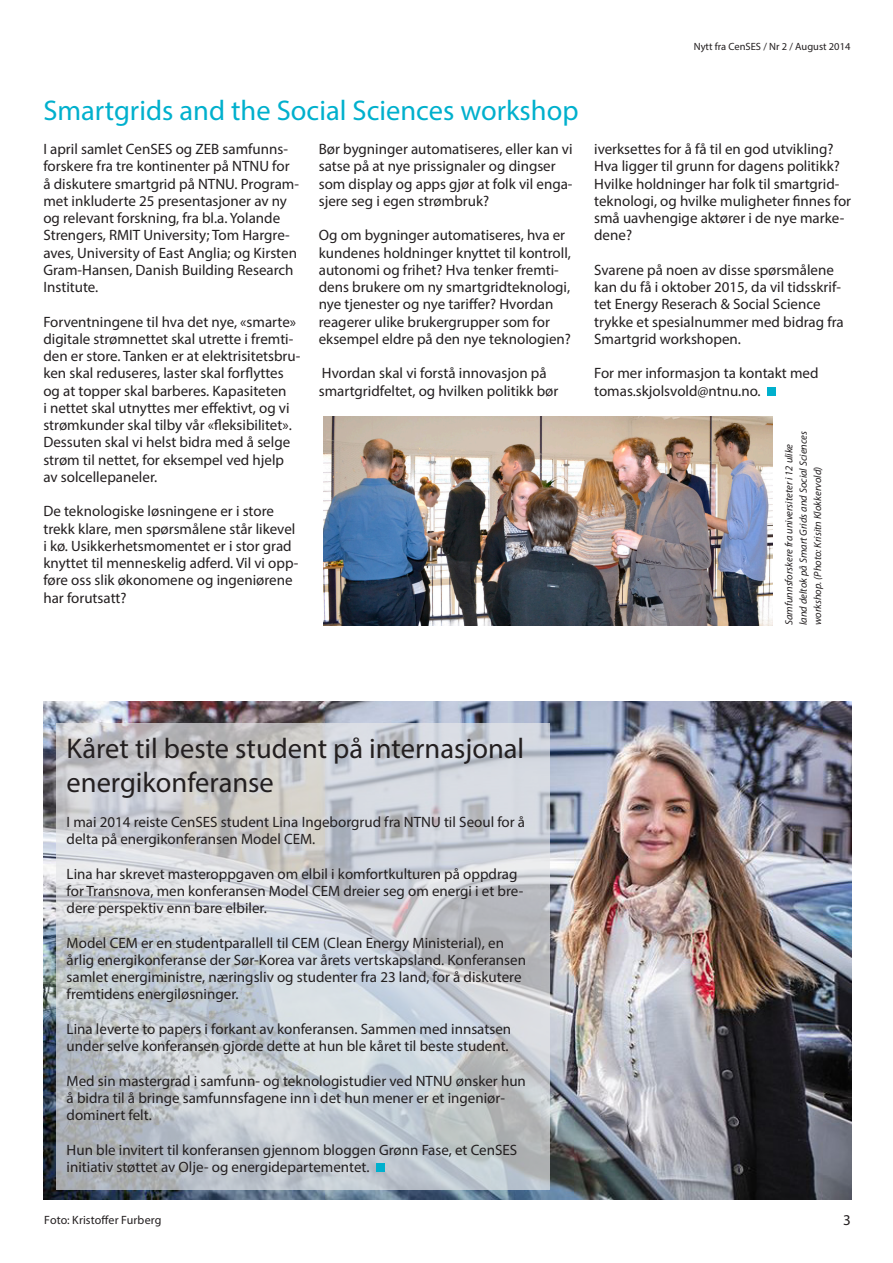
<style>
.page{position:relative;width:893px;height:1263px;background:#fff}
.page>*{position:absolute;margin:0;border:0;box-sizing:border-box;transform-origin:0 0}
.Brødtekst{font:28.5px/34.5px "Myriad Pro";color:#231f20}
.Brødtekst-2{font:28.5px "Myriad Pro";color:#00b0cd}
.Brødtekst-3{font:15px/17.2px "Myriad Pro";color:#231f20}
.Brødtekst-4{font:15px "Myriad Pro";color:#231f20}
.Mellomtittel{font:12px "Myriad Pro";letter-spacing:.01em;color:#231f20}
.bildetekst{font:italic 10.5px/14.2px "Myriad Pro";color:#231f20}
.t1{font:10.5px "Myriad Pro";color:#231f20}
</style>
<div class="page">
<img style="left:44px;top:702px;width:808px;height:497px">
<svg style="left:56px;top:723px;width:493px;height:467px"></svg>
<div style="left:376px;top:1163px;width:8px;height:9px;background:#00b0cd"></div>
<div style="left:767px;top:387px;width:9px;height:9px;background:#00b0cd"></div>
<img style="left:324px;top:417px;width:449px;height:208px">
<p class="t1" style="left:694px;top:40px;width:158px">Nytt fra CenSES / Nr 2 / August 2014</p>
<p class="Brødtekst-2" style="left:43px;top:92px;width:537px">Smartgrids and the Social Sciences workshop</p>
<p class="Brødtekst-3" style="left:43px;top:140px;width:257px">I april samlet CenSES og ZEB samfunns&shy;forskere fra tre kontinenter på NTNU for å diskutere smartgrid på NTNU. Program&shy;met inkluderte 25 presentasjoner av ny og relevant forskning, fra bl.a. Yolande Strengers, RMIT University; Tom Hargre&shy;aves, University of East Anglia; og Kirsten Gram-Hansen, Danish Building Research Institute.</p>
<p class="Brødtekst-3" style="left:43px;top:313px;width:259px">Forventningene til hva det nye, «smarte» digitale strømnettet skal utrette i fremti&shy;den er store. Tanken er at elektrisitetsbru&shy;ken skal reduseres, laster skal forflyttes og at topper skal barberes. Kapasiteten<br>i nettet skal utnyttes mer effektivt, og vi strømkunder skal tilby vår «fleksibilitet».<br>Dessuten skal vi helst bidra med å selge strøm til nettet, for eksempel ved hjelp av solcellepaneler.</p>
<p class="Brødtekst-3" style="left:43px;top:502px;width:257px">De teknologiske løsningene er i store trekk klare, men spørsmålene står likevel i kø. Usikkerhetsmomentet er i stor grad knyttet til menneskelig adferd. Vil vi opp&shy;føre oss slik økonomene og ingeniørene har forutsatt?</p>
<p class="Brødtekst-3" style="left:319px;top:140px;width:255px">Bør bygninger automatiseres, eller kan vi satse på at nye prissignaler og dingser</p>
<p class="Brødtekst-3" style="left:319px;top:175px;width:255px">som display og apps gjør at folk vil enga&shy;sjere seg i egen strømbruk?</p>
<p class="Brødtekst-3" style="left:319px;top:226px;width:254px">Og om bygninger automatiseres, hva er kundenes holdninger knyttet til kontroll, autonomi og frihet? Hva tenker fremti&shy;dens brukere om ny smartgridteknologi, nye tjenester og nye tariffer? Hvordan reagerer ulike brukergrupper som for eksempel eldre på den nye teknologien?</p>
<p class="Brødtekst-3" style="left:319px;top:364px;width:241px">Hvordan skal vi forstå innovasjon på smartgridfeltet, og hvilken politikk bør</p>
<p class="Brødtekst-3" style="left:594px;top:140px;width:259px">iverksettes for å få til en god utvikling?<br>Hva ligger til grunn for dagens politikk?<br>Hvilke holdninger har folk til smartgrid&shy;teknologi, og hvilke muligheter finnes for små uavhengige aktører i de nye marke&shy;dene?</p>
<p class="Brødtekst-3" style="left:594px;top:261px;width:251px">Svarene på noen av disse spørsmålene kan du få i oktober 2015, da vil tidsskrif&shy;tet Energy Reserach &amp; Social Science trykke et spesialnummer med bidrag fra Smartgrid workshopen.</p>
<p class="Brødtekst-3" style="left:594px;top:364px;width:226px">For mer informasjon ta kontakt med</p>
<p class="Brødtekst-3" style="left:594px;top:382px;width:168px">tomas.skjolsvold@ntnu.no.</p>
<p class="bildetekst" style="left:782px;top:625px;width:196px;rotate:-90deg">Samfunnsforskere fra universiteter i 12 ulike land deltok på Smart Grids and Social Sciences workshop. (Photo: Krisitn Klokkervold)</p>
<p class="Brødtekst" style="left:67px;top:731px;width:459px">Kåret til beste student på internasjonal energikonferanse</p>
<p class="Brødtekst-3" style="left:67px;top:813px;width:460px">I mai 2014 reiste CenSES student Lina Ingeborgrud fra NTNU til Seoul for å delta på energikonferansen Model CEM.</p>
<p class="Brødtekst-3" style="left:67px;top:865px;width:458px">Lina har skrevet masteroppgaven om elbil i komfortkulturen på oppdrag for Transnova, men konferansen Model CEM dreier seg om energi i et bre&shy;dere perspektiv enn bare elbiler.</p>
<p class="Brødtekst-3" style="left:67px;top:934px;width:461px">Model CEM er en studentparallell til CEM (Clean Energy Ministerial), en årlig energikonferanse der Sør-Korea var årets vertskapsland. Konferansen samlet energiministre, næringsliv og studenter fra 23 land, for å diskutere fremtidens energiløsninger.</p>
<p class="Brødtekst-3" style="left:67px;top:1020px;width:446px">Lina leverte to papers i forkant av konferansen. Sammen med innsatsen under selve konferansen gjorde dette at hun ble kåret til beste student.</p>
<p class="Brødtekst-3" style="left:67px;top:1072px;width:461px">Med sin mastergrad i samfunn- og teknologistudier ved NTNU ønsker hun å bidra til å bringe samfunnsfagene inn i det hun mener er et ingeniør-</p>
<p class="Brødtekst-3" style="left:67px;top:1106px;width:87px">dominert felt.</p>
<p class="Brødtekst-3" style="left:67px;top:1141px;width:452px">Hun ble invitert til konferansen gjennom bloggen Grønn Fase, et CenSES initiativ støttet av Olje- og energidepartementet.</p>
<p class="Mellomtittel" style="left:44px;top:1212px;width:119px">Foto: Kristoffer Furberg</p>
<p class="Brødtekst-4" style="left:843px;top:1211px;width:9px">3</p>
</div>
